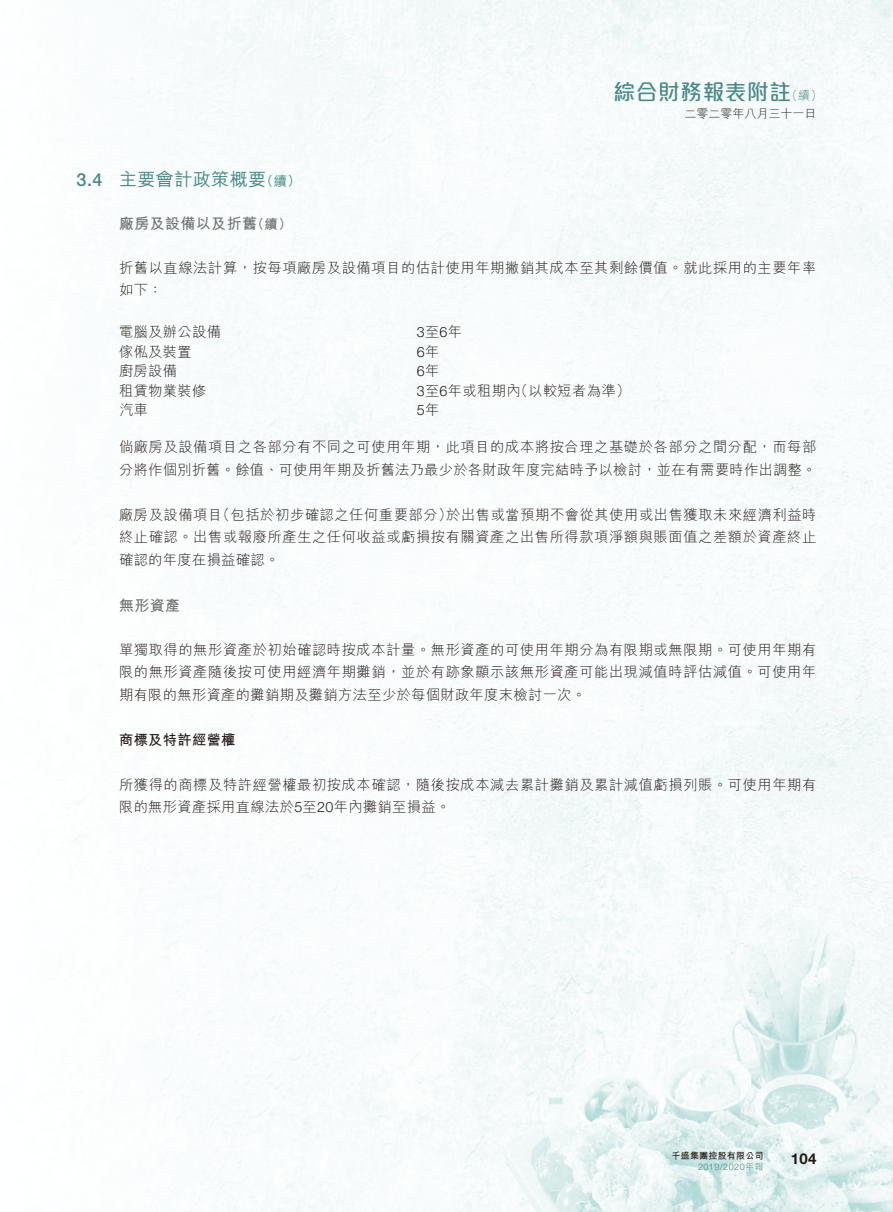
<style>
.page{position:relative;width:893px;height:1212px;background:#fff}
.page>*{position:absolute;margin:0;border:0;box-sizing:border-box;transform-origin:0 0}
.t1{font:500 21.75px "M Elle HK";letter-spacing:.025em;color:#478887}
.t2{font:500 18px "M Hei HK";letter-spacing:.025em;color:#478887}
.t3{font:500 18px "Helvetica Neue LT Std";color:#478887}
.t4{font:700 15px "M Hei HK";letter-spacing:.025em;color:#727272}
.t5{font:700 15px "Helvetica Neue LT Std";color:#231916}
.t6{font:300 14.25px/22.5px "M Hei HK";letter-spacing:.04em;color:#231916}
.t7{font:700 14.25px "M Hei HK";letter-spacing:.025em;color:#231916}
.t8{font:500 13.5px "M Hei HK";color:#478887}
.t9{font:700 13.5px "M Hei HK";color:#727272}
.t10{font:300 12px "M Hei HK";color:#231916}
.t11{font:300 12px "M Hei HK";color:#478887}
.t12{font:300 9px "Helvetica Neue LT Std";letter-spacing:.05em;color:#478887}
.t13{font:700 9px "M Hei HK";letter-spacing:.025em;color:#231916}
.s1{font-family:"Helvetica Neue LT Std"}
.s2{font-family:"M Hei HK"}
</style>
<div class="page">
<img style="left:73px;top:0;width:820px;height:1212px">
<h1 class="t1" style="left:613px;top:81px;width:179px">綜合財務報表附註</h1>
<p class="t10" style="left:684px;top:108px;width:134px">二零二零年八月三十一日</p>
<p class="t11" style="left:786px;top:90px;width:38px">（續(</p>
<p class="t3" style="left:77px;top:169px;width:27px">3.4</p>
<p class="t2" style="left:119px;top:166px;width:149px">主要會計政策概要</p>
<p class="t8" style="left:260px;top:171px;width:43px">（續(</p>
<p class="t4" style="left:119px;top:212px;width:140px">廠房及設備以及折舊</p>
<p class="t6" style="left:119px;top:256px;width:699px">折舊以直線法計算，按每項廠房及設備項目的估計使用年期撇銷其成本至其剩餘價值。就此採用的主要年率如下：</p>
<p class="t6" style="left:417px;top:321px;width:47px">至<span class="s1">3</span> 年<span class="s1">6</span></p>
<p class="t9" style="left:251px;top:214px;width:43px">（續(</p>
<p class="t6" style="left:119px;top:321px;width:103px">電腦及辦公設備</p>
<p class="t6" style="left:119px;top:340px;width:74px">傢俬及裝置</p>
<p class="t6" style="left:417px;top:340px;width:24px">年<span class="s1">6</span></p>
<p class="t6" style="left:119px;top:360px;width:60px">廚房設備</p>
<p class="t6" style="left:417px;top:360px;width:24px">年<span class="s1">6</span></p>
<p class="t6" style="left:119px;top:379px;width:89px">租賃物業裝修</p>
<p class="t6" style="left:514px;top:379px;width:118px">（以較短者為準(</p>
<p class="t6" style="left:417px;top:379px;width:105px">至<span class="s1">3 6</span>年或租期內</p>
<p class="t6" style="left:119px;top:399px;width:30px">汽車</p>
<p class="t6" style="left:119px;top:436px;width:699px">倘廠房及設備項目之各部分有不同之可使用年期，此項目的成本將按合理之基礎於各部分之間分配，而每部分將作個別折舊。餘值、可使用年期及折舊法乃最少於各財政年度完結時予以檢討，並在有需要時作出調整。</p>
<p class="t6" style="left:446px;top:503px;width:372px">於出售或當預期不會從其使用或出售獲取未來經濟利益時</p>
<p class="t6" style="left:417px;top:399px;width:24px">年<span class="s1">5</span></p>
<p class="t6" style="left:216px;top:503px;width:238px">（包括於初步確認之任何重要部分）</p>
<p class="t6" style="left:119px;top:503px;width:699px">廠房及設備項目<br>終止確認。出售或報廢所產生之任何收益或虧損按有關資產之出售所得款項淨額與賬面值之差額於資產終止確認的年度在損益確認。</p>
<p class="t4" style="left:119px;top:594px;width:63px">無形資產</p>
<p class="t6" style="left:119px;top:638px;width:699px;text-align:justify">單獨取得的無形資產於初始確認時按成本計量。無形資產的可使用年期分為有限期或無限期。可使用年期有限的無形資產隨後按可使用經濟年期攤銷，並於有跡象顯示該無形資產可能出現減值時評估減值。可使用年期有限的無形資產的攤銷期及攤銷方法至少於每個財政年度末檢討一次。</p>
<p class="t7" style="left:119px;top:729px;width:118px">商標及特許經營權</p>
<p class="t6" style="left:119px;top:773px;width:699px">所獲得的商標及特許經營權最初按成本確認，隨後按成本減去累計攤銷及累計減值虧損列賬。可使用年期有限的無形資產採用直線法於 至<span class="s1">5 20</span>年內攤銷至損益。</p>
<p class="t13" style="left:672px;top:1149px;width:94px">千盛集團控股有限公司</p>
<p class="t5" style="left:791px;top:1149px;width:27px">104</p>
<p class="t12" style="left:698px;top:1161px;width:67px">2019/2020<span class="s2">年報</span></p>
</div>
